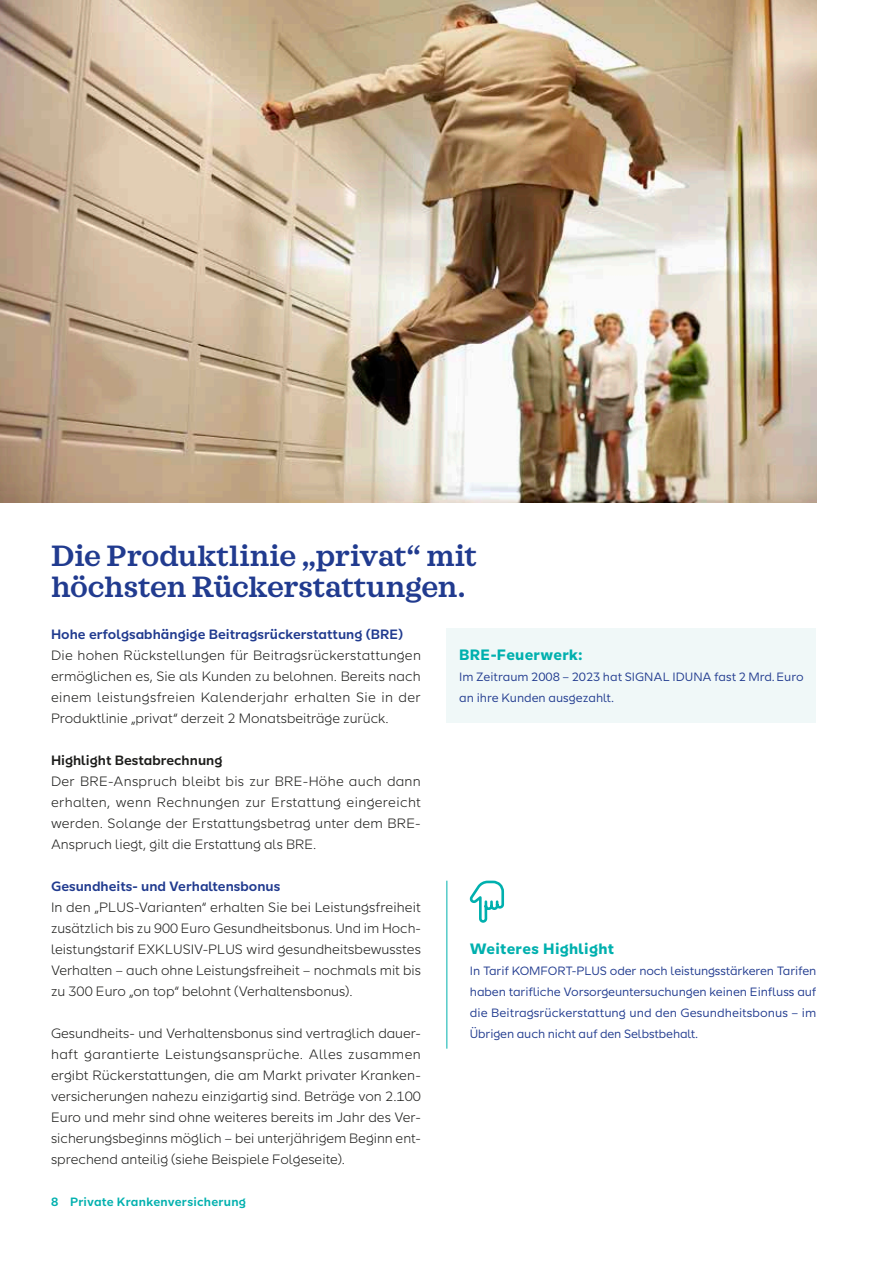
<style>
.page{position:relative;width:893px;height:1263px;background:#fff}
.page>*{position:absolute;margin:0;border:0;box-sizing:border-box;transform-origin:0 0}
.t1{font:600 30px/31.5px "SI Serif";letter-spacing:-.005em;color:#213b8f}
.t2{font:700 15px "SI Sans";letter-spacing:.02em;color:#00b0ae}
.t3{font:300 13.5px/21px "SI Sans";color:#1d1d1b;text-align:justify}
.t4{font:600 13.5px "SI Sans";color:#213b8f}
.t5{font:600 13.5px "SI Sans";color:#1d1d1b}
.t6{font:12px/21px "SI Sans";color:#213b8f}
.t7{font:600 12px "SI Sans";letter-spacing:.015em;color:#00b0ae}
</style>
<div class="page">
<img style="left:0;top:0;width:816px;height:503px">
<div style="left:446px;top:629px;width:370px;height:94px;background:#f0f8f8"></div>
<hr style="left:446px;top:881px;width:1px;height:168px;background:#00b0ae">
<svg style="left:469px;top:880px;width:36px;height:43px"></svg>
<h1 class="t1" style="left:51px;top:540px;width:427px">Die Produktlinie „privat“ mit höchsten Rückerstattungen.</h1>
<p class="t4" style="left:51px;top:624px;width:354px">Hohe erfolgsabhängige Beitragsrückerstattung (BRE)</p>
<p class="t3" style="left:51px;top:644px;width:371px">Die hohen Rückstellungen für Beitragsrückerstattungen ermöglichen es, Sie als Kunden zu belohnen. Bereits nach einem leistungsfreien Kalenderjahr erhalten Sie in der Produktlinie „privat“ derzeit 2 Monatsbeiträge zurück.</p>
<p class="t5" style="left:51px;top:750px;width:173px">Highlight Bestabrechnung</p>
<p class="t3" style="left:51px;top:770px;width:371px">Der BRE-Anspruch bleibt bis zur BRE-Höhe auch dann erhalten, wenn Rechnungen zur Erstattung eingereicht werden. Solange der Erstattungsbetrag unter dem BRE-Anspruch liegt, gilt die Erstattung als BRE.</p>
<p class="t4" style="left:51px;top:876px;width:231px">Gesundheits- und Verhaltensbonus</p>
<p class="t3" style="left:51px;top:896px;width:371px">In den „PLUS-Varianten“ erhalten Sie bei Leistungsfreiheit zusätzlich bis zu 900 Euro Gesundheitsbonus. Und im Hoch&shy;leistungstarif EXKLUSIV-PLUS wird gesundheitsbewusstes Verhalten – auch ohne Leistungsfreiheit – nochmals mit bis zu 300 Euro „on top“ belohnt (Verhaltensbonus).</p>
<p class="t3" style="left:51px;top:1022px;width:371px">Gesundheits- und Verhaltensbonus sind vertraglich dauer&shy;haft garantierte Leistungsansprüche. Alles zusammen ergibt Rückerstattungen, die am Markt privater Kranken&shy;versicherungen nahezu einzigartig sind. Beträge von 2.100<br>Euro und mehr sind ohne weiteres bereits im Jahr des Ver&shy;sicherungsbeginns möglich – bei unterjährigem Beginn ent&shy;sprechend anteilig (siehe Beispiele Folgeseite).</p>
<p class="t7" style="left:51px;top:1193px;width:197px">8 Private Krankenversicherung</p>
<p class="t2" style="left:459px;top:643px;width:125px">BRE-Feuerwerk:</p>
<p class="t6" style="left:459px;top:666px;width:346px">Im Zeitraum 2008 – 2023 hat SIGNAL IDUNA fast 2 Mrd.Euro an ihre Kunden ausgezahlt.</p>
<p class="t2" style="left:470px;top:937px;width:146px">Weiteres Highlight</p>
<p class="t6" style="left:470px;top:960px;width:348px;text-align:justify">In Tarif KOMFORT-PLUS oder noch leistungsstärkeren Tarifen haben tarifliche Vorsorgeuntersuchungen keinen Einfluss auf die Beitragsrückerstattung und den Gesundheitsbonus – im Übrigen auch nicht auf den Selbstbehalt.</p>
</div>
